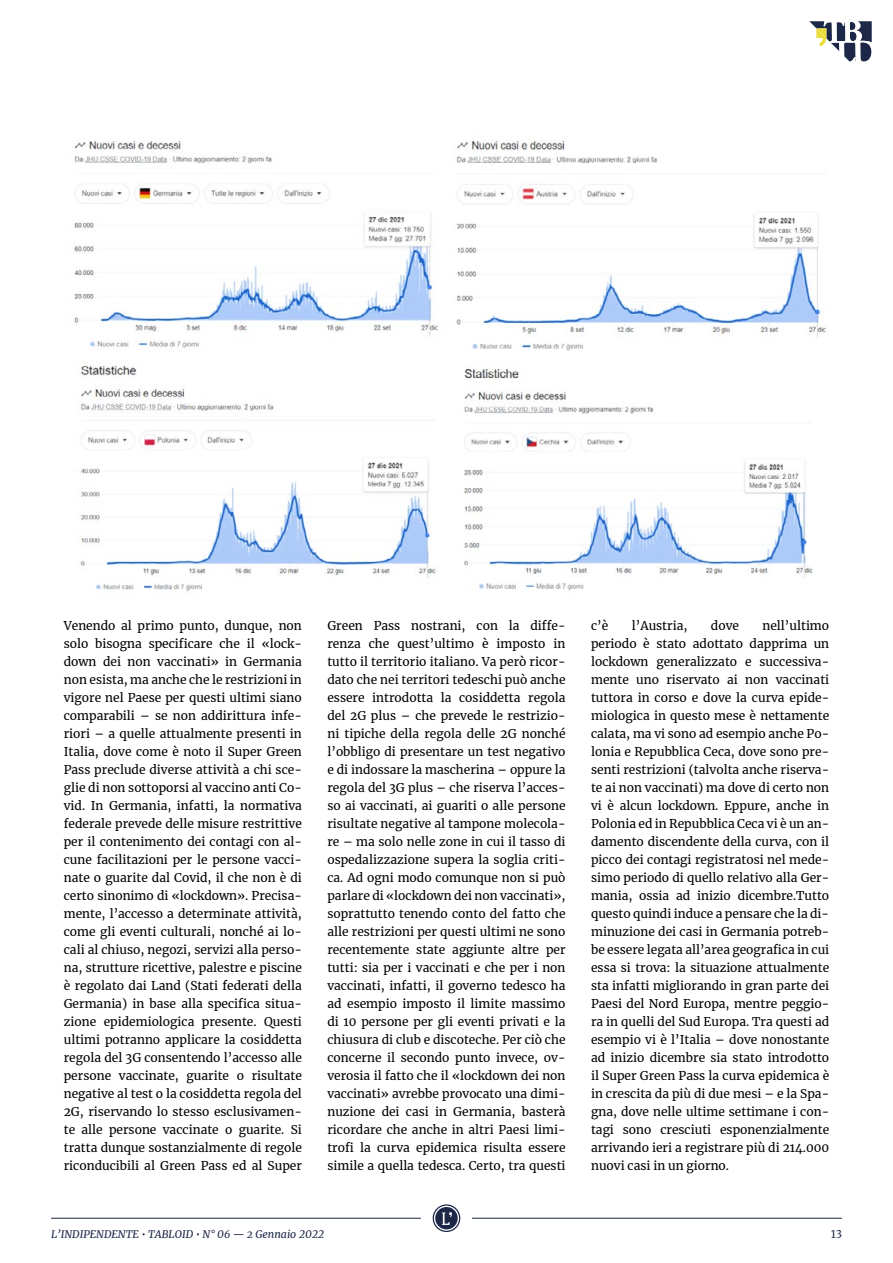
<style>
.page{position:relative;width:893px;height:1263px;background:#fff}
.page>*{position:absolute;margin:0;border:0;box-sizing:border-box;transform-origin:0 0}
.t1{font:12px/18px "Merriweather";color:#000;text-align:justify}
.t2{font:italic 10.5px "Merriweather";color:#1d2849}
.t3{font:10.5px "Merriweather";color:#1d2849}
</style>
<div class="page">
<hr style="left:51px;top:1218px;width:370px;height:1px;background:#1d2849">
<hr style="left:472px;top:1218px;width:370px;height:1px;background:#1d2849">
<svg style="left:433px;top:1204px;width:27px;height:28px"></svg>
<svg style="left:809px;top:21px;width:63px;height:41px"></svg>
<img style="left:74px;top:140px;width:364px;height:209px">
<img style="left:456px;top:141px;width:370px;height:210px">
<img style="left:80px;top:365px;width:356px;height:227px">
<img style="left:464px;top:369px;width:349px;height:221px">
<p class="t1" style="left:64px;top:616px;width:240px">Venendo al primo punto, dunque, non solo bisogna specificare che il «lock&shy;down dei non vaccinati» in Germania non esista, ma anche che le restrizioni in vigore nel Paese per questi ultimi siano comparabili – se non addirittura infe&shy;riori – a quelle attualmente presenti in Italia, dove come è noto il Super Green Pass preclude diverse attività a chi sce&shy;glie di non sottoporsi al vaccino anti Co&shy;vid. In Germania, infatti, la normativa federale prevede delle misure restrittive per il contenimento dei contagi con al&shy;cune facilitazioni per le persone vacci&shy;nate o guarite dal Covid, il che non è di certo sinonimo di «lockdown». Precisa&shy;mente, l’accesso a determinate attività, come gli eventi culturali, nonché ai lo&shy;cali al chiuso, negozi, servizi alla perso&shy;na, strutture ricettive, palestre e piscine è regolato dai Land (Stati federati della Germania) in base alla specifica situa&shy;zione epidemiologica presente. Questi ultimi potranno applicare la cosiddetta regola del 3G consentendo l’accesso alle persone vaccinate, guarite o risultate negative al test o la cosiddetta regola del 2G, riservando lo stesso esclusivamen&shy;te alle persone vaccinate o guarite. Si tratta dunque sostanzialmente di regole riconducibili al Green Pass ed al Super</p>
<p class="t1" style="left:327px;top:616px;width:240px">Green Pass nostrani, con la diffe&shy;renza che quest’ultimo è imposto in tutto il territorio italiano. Va però ricor&shy;dato che nei territori tedeschi può anche essere introdotta la cosiddetta regola del 2G plus – che prevede le restrizio&shy;ni tipiche della regola delle 2G nonché l’obbligo di presentare un test negativo e di indossare la mascherina – oppure la regola del 3G plus – che riserva l’acces&shy;so ai vaccinati, ai guariti o alle persone risultate negative al tampone molecola&shy;re – ma solo nelle zone in cui il tasso di ospedalizzazione supera la soglia criti&shy;ca. Ad ogni modo comunque non si può parlare di «lockdown dei non vaccinati», soprattutto tenendo conto del fatto che alle restrizioni per questi ultimi ne sono recentemente state aggiunte altre per tutti: sia per i vaccinati e che per i non vaccinati, infatti, il governo tedesco ha ad esempio imposto il limite massimo di 10 persone per gli eventi privati e la chiusura di club e discoteche. Per ciò che concerne il secondo punto invece, ov&shy;verosia il fatto che il «lockdown dei non vaccinati» avrebbe provocato una dimi&shy;nuzione dei casi in Germania, basterà ricordare che anche in altri Paesi limi&shy;trofi la curva epidemica risulta essere simile a quella tedesca. Certo, tra questi</p>
<p class="t1" style="left:591px;top:616px;width:19px">c’è</p>
<p class="t1" style="left:632px;top:616px;width:57px">l’Austria,</p>
<p class="t1" style="left:711px;top:616px;width:30px">dove</p>
<p class="t1" style="left:591px;top:616px;width:240px;text-indent:171px">nell’ultimo periodo è stato adottato dapprima un lockdown generalizzato e successiva&shy;mente uno riservato ai non vaccinati tuttora in corso e dove la curva epide&shy;miologica in questo mese è nettamente calata, ma vi sono ad esempio anche Po&shy;lonia e Repubblica Ceca, dove sono pre&shy;senti restrizioni (talvolta anche riserva&shy;te ai non vaccinati) ma dove di certo non vi è alcun lockdown. Eppure, anche in Polonia ed in Repubblica Ceca vi è un an&shy;damento discendente della curva, con il picco dei contagi registratosi nel mede&shy;simo periodo di quello relativo alla Ger&shy;mania, ossia ad inizio dicembre.Tutto questo quindi induce a pensare che la di&shy;minuzione dei casi in Germania potreb&shy;be essere legata all’area geografica in cui essa si trova: la situazione attualmente sta infatti migliorando in gran parte dei Paesi del Nord Europa, mentre peggio&shy;ra in quelli del Sud Europa. Tra questi ad esempio vi è l’Italia – dove nonostante ad inizio dicembre sia stato introdotto il Super Green Pass la curva epidemica è in crescita da più di due mesi – e la Spa&shy;gna, dove nelle ultime settimane i con&shy;tagi sono cresciuti esponenzialmente arrivando ieri a registrare più di 214.000 nuovi casi in un giorno.</p>
<p class="t2" style="left:51px;top:1227px;width:275px">L’INDIPENDENTE • TABLOID • N° 06 — 2 Gennaio 2022</p>
<p class="t3" style="left:831px;top:1227px;width:12px">13</p>
</div>
